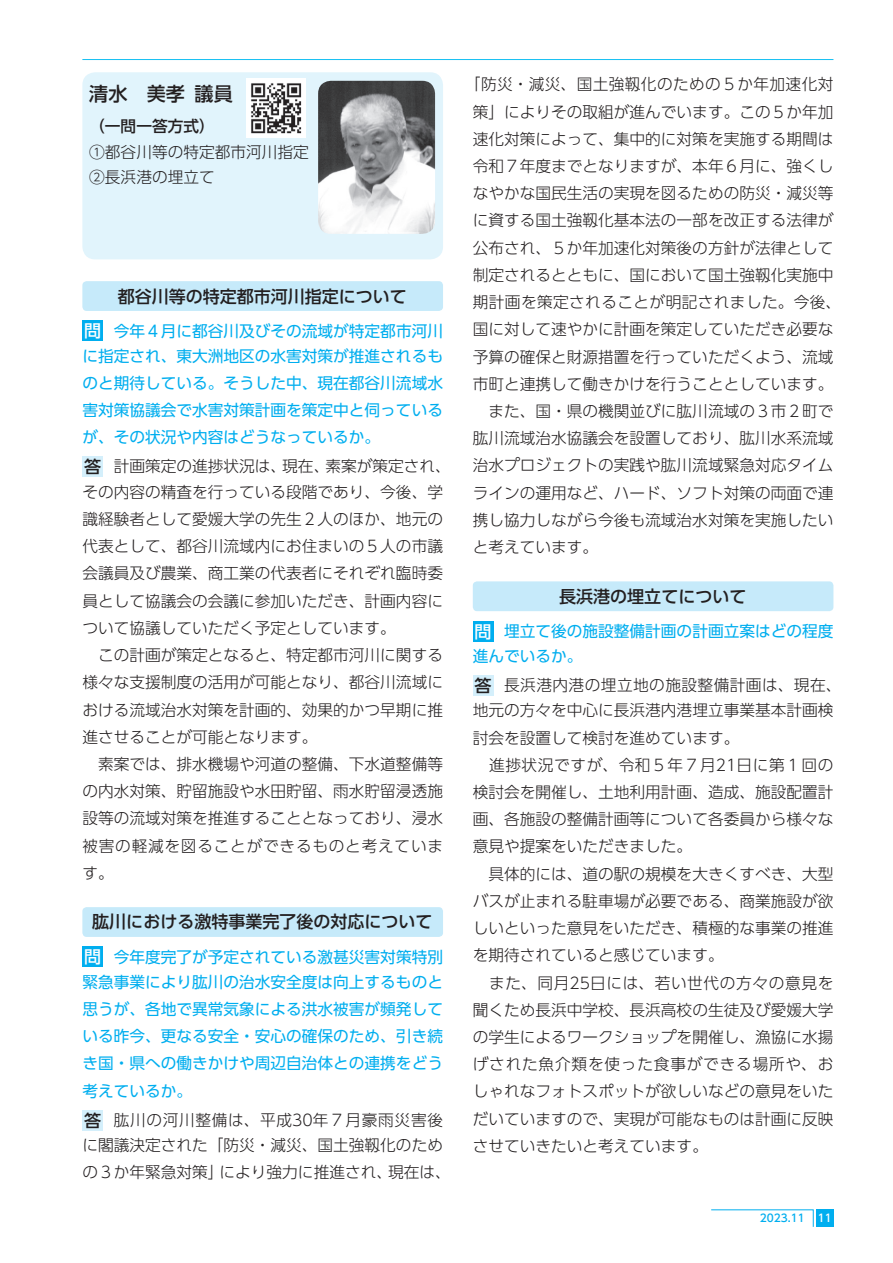
<style>
.page{position:relative;width:893px;height:1263px;background:#fff}
.page>*{position:absolute;margin:0;border:0;box-sizing:border-box;transform-origin:0 0}
.t1{font:500 19.2px "UD Shin Go Pro";color:#231f20}
.t2{font:500 16.95px "UD Shin Go Pro";color:#231f20}
.t3{font:300 15.75px/27.2px "UD Shin Go Pro";color:#231f20}
.t4{font:15.75px/27.2px "UD Shin Go Pro";color:#00aeef}
.t5{font:500 15.75px "UD Shin Go Pro";color:#231f20}
.t6{font:500 10.65px "UD Shin Go Pro";color:#00aeef}
.s1{font-weight:500;font-size:16.95px;color:#fff}
.s2{font-weight:500;font-size:16.95px}
.s3{color:#fff}
</style>
<div class="page">
<div style="left:816px;top:1210px;width:17px;height:17px;background:#00aeef"></div>
<svg style="left:711px;top:1209px;width:103px;height:18px"></svg>
<hr style="left:82px;top:59px;width:751px;height:1px;background:#15c0f2">
<div style="left:82px;top:72px;width:361px;height:187px;background:#e1f4fc;border-radius:13px"></div>
<img style="left:318px;top:81px;width:117px;height:153px">
<div style="left:82px;top:281px;width:361px;height:30px;background:#c6eafa;border-radius:4px"></div>
<div style="left:82px;top:321px;width:21px;height:20px;background:#00aeef"></div>
<div style="left:82px;top:457px;width:21px;height:20px;background:#d4effb"></div>
<div style="left:82px;top:907px;width:361px;height:30px;background:#c6eafa;border-radius:4px"></div>
<div style="left:82px;top:946px;width:21px;height:21px;background:#00aeef"></div>
<div style="left:82px;top:1110px;width:21px;height:20px;background:#d4effb"></div>
<div style="left:473px;top:581px;width:360px;height:30px;background:#c6eafa;border-radius:4px"></div>
<div style="left:473px;top:621px;width:20px;height:20px;background:#00aeef"></div>
<div style="left:473px;top:675px;width:20px;height:21px;background:#d4effb"></div>
<img style="left:247px;top:79px;width:58px;height:58px">
<p class="t1" style="left:89px;top:78px;width:145px">清水　美孝 議員</p>
<p class="t5" style="left:89px;top:113px;width:127px">（一問一答方式）</p>
<p class="t3" style="left:89px;top:139px;width:221px;line-height:25px">①都谷川等の特定都市河川指定<br>②長浜港の埋立て</p>
<p class="t2" style="left:118px;top:282px;width:291px">都谷川等の特定都市河川指定について</p>
<p class="t4" style="left:82px;top:318px;width:362px;line-height:24.9px"><span class="s1">問</span> 今年４月に都谷川及びその流域が特定都市河川に指定され、東大洲地区の水害対策が推進されるも</p>
<p class="t4" style="left:82px;top:369px;width:362px;text-align:justify">のと期待している。そうした中、現在都谷川流域水害対策協議会で水害対策計画を策定中と伺っているが、その状況や内容はどうなっているか。</p>
<p class="t3" style="left:82px;top:453px;width:370px;line-height:25.3px"><span class="s2">答</span> 計画策定の進捗状況は、現在、素案が策定され、その内容の精査を行っている段階であり、今後、学</p>
<p class="t3" style="left:82px;top:505px;width:362px">識経験者として愛媛大学の先生２人のほか、地元の代表として、都谷川流域内にお住まいの５人の市議会議員及び農業、商工業の代表者にそれぞれ臨時委員として協議会の会議に参加いただき、計画内容について協議していただく予定としています。<br>　この計画が策定となると、特定都市河川に関する様々な支援制度の活用が可能となり、都谷川流域における流域治水対策を計画的、効果的かつ早期に推進させることが可能となります。<br>　素案では、排水機場や河道の整備、下水道整備等の内水対策、貯留施設や水田貯留、雨水貯留浸透施設等の流域対策を推進することとなっており、浸水被害の軽減を図ることができるものと考えています。</p>
<p class="t2" style="left:92px;top:908px;width:342px">肱川における激特事業完了後の対応について</p>
<p class="t4" style="left:82px;top:944px;width:362px;line-height:24.9px"><span class="s1">問</span> 今年度完了が予定されている激甚災害対策特別緊急事業により肱川の治水安全度は向上するものと</p>
<p class="t4" style="left:82px;top:995px;width:362px;text-align:justify">思うが、各地で異常気象による洪水被害が頻発している昨今、更なる安全・安心の確保のため、引き続き国・県への働きかけや周辺自治体との連携をどう考えているか。</p>
<p class="t3" style="left:82px;top:1106px;width:362px;line-height:25.3px"><span class="s2">答</span> 肱川の河川整備は、平成30年７月豪雨災害後に閣議決定された「防災・減災、国土強靱化のため</p>
<p class="t3" style="left:82px;top:1158px;width:370px">の３か年緊急対策」により強力に推進され、現在は、</p>
<p class="t3" style="left:473px;top:70px;width:370px;text-indent:-8px">「防災・減災、国土強靱化のための５か年加速化対策」によりその取組が進んでいます。この５か年加速化対策によって、集中的に対策を実施する期間は令和７年度までとなりますが、本年６月に、強くしなやかな国民生活の実現を図るための防災・減災等に資する国土強靱化基本法の一部を改正する法律が公布され、５か年加速化対策後の方針が法律として制定されるとともに、国において国土強靱化実施中期計画を策定されることが明記されました。今後、国に対して速やかに計画を策定していただき必要な予算の確保と財源措置を行っていただくよう、流域市町と連携して働きかけを行うこととしています。　また、国・県の機関並びに肱川流域の３市２町で肱川流域治水協議会を設置しており、肱川水系流域治水プロジェクトの実践や肱川流域緊急対応タイムラインの運用など、ハード、ソフト対策の両面で連携し協力しながら今後も流域治水対策を実施したいと考えています。</p>
<p class="t2" style="left:559px;top:582px;width:189px">長浜港の埋立てについて</p>
<p class="t4" style="left:473px;top:618px;width:362px;line-height:24.9px"><span class="s1">問</span> 埋立て後の施設整備計画の計画立案はどの程度進んでいるか。</p>
<p class="t3" style="left:473px;top:672px;width:370px;line-height:25.3px"><span class="s2">答</span> 長浜港内港の埋立地の施設整備計画は、現在、地元の方々を中心に長浜港内港埋立事業基本計画検</p>
<p class="t3" style="left:473px;top:723px;width:362px">討会を設置して検討を進めています。<br>　進捗状況ですが、令和５年７月21日に第１回の検討会を開催し、土地利用計画、造成、施設配置計画、各施設の整備計画等について各委員から様々な意見や提案をいただきました。<br>　具体的には、道の駅の規模を大きくすべき、大型バスが止まれる駐車場が必要である、商業施設が欲しいといった意見をいただき、積極的な事業の推進を期待されていると感じています。<br>　また、同月25日には、若い世代の方々の意見を聞くため長浜中学校、長浜高校の生徒及び愛媛大学の学生によるワークショップを開催し、漁協に水揚げされた魚介類を使った食事ができる場所や、おしゃれなフォトスポットが欲しいなどの意見をいただいていますので、実現が可能なものは計画に反映させていきたいと考えています。</p>
<p class="t6" style="left:760px;top:1210px;width:74px">2023.11 <span class="s3">11</span></p>
</div>
